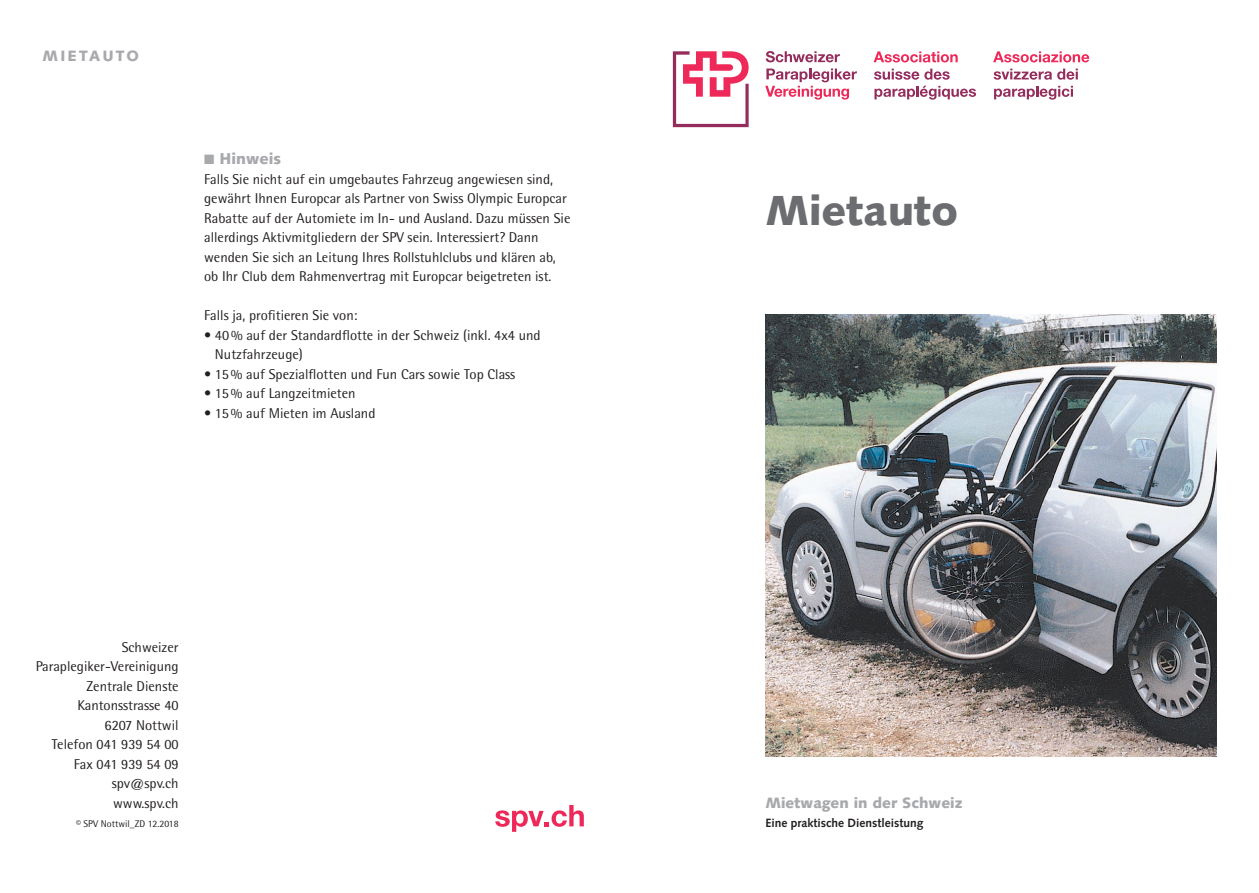
<style>
.page{position:relative;width:1259px;height:893px;background:#fff}
.page>*{position:absolute;margin:0;border:0;box-sizing:border-box;transform-origin:0 0}
.t1{font:900 42px "Syntax";color:#6c6d70}
.t2{font:900 15.75px "Syntax";color:#a8a9ad}
.t3{font:900 15px "Syntax";color:#a8a9ad}
.t4{font:900 15px "Syntax";letter-spacing:.15em;color:#a8a9ad}
.t5{font:14.25px/19.5px "Rotis Semi Sans";color:#231f20}
.t6{font:700 12px "Syntax";color:#231f20}
.t7{font:9.75px "Rotis Semi Sans";color:#231f20}
</style>
<div class="page">
<svg style="left:873px;top:51px;width:84px;height:11px"></svg>
<svg style="left:993px;top:51px;width:96px;height:11px"></svg>
<svg style="left:673px;top:51px;width:75px;height:76px"></svg>
<svg style="left:765px;top:51px;width:75px;height:11px"></svg>
<svg style="left:765px;top:69px;width:92px;height:31px"></svg>
<svg style="left:874px;top:69px;width:75px;height:11px"></svg>
<svg style="left:874px;top:86px;width:102px;height:14px"></svg>
<svg style="left:993px;top:69px;width:85px;height:11px"></svg>
<svg style="left:994px;top:86px;width:79px;height:14px"></svg>
<img style="left:765px;top:315px;width:451px;height:442px">
<svg style="left:495px;top:805px;width:89px;height:27px"></svg>
<p class="t4" style="left:43px;top:47px;width:98px">MIETAUTO</p>
<p class="t2" style="left:204px;top:149px;width:78px">■ Hinweis</p>
<p class="t5" style="left:204px;top:169px;width:368px">Falls Sie nicht auf ein umgebautes Fahrzeug angewiesen sind, gewährt Ihnen Europcar als Partner von Swiss Olympic Europcar Rabatte auf der Automiete im In- und Ausland. Dazu müssen Sie allerdings Aktivmitgliedern der SPV sein. Interessiert? Dann wenden Sie sich an Leitung Ihres Rollstuhlclubs und klären ab, ob Ihr Club dem Rahmenvertrag mit Europcar beigetreten ist.</p>
<p class="t5" style="left:204px;top:305px;width:155px">Falls ja, profitieren Sie von:</p>
<p class="t5" style="left:215px;top:325px;width:327px;text-indent:-11px">• 40% auf der Standardflotte in der Schweiz (inkl. 4x4 und<br>Nutzfahrzeuge)</p>
<p class="t5" style="left:204px;top:364px;width:313px">• 15% auf Spezialflotten und Fun Cars sowie Top Class</p>
<p class="t5" style="left:204px;top:383px;width:153px">• 15% auf Langzeitmieten</p>
<p class="t5" style="left:204px;top:403px;width:173px">• 15% auf Mieten im Ausland</p>
<p class="t5" style="left:36px;top:637px;width:144px;text-align:right">Schweizer<br>Paraplegiker-Vereinigung<br>Zentrale Dienste<br>Kantonsstrasse 40<br>6207 Nottwil<br>Telefon 041 939 54 00<br>Fax 041 939 54 09 spv@spv.ch<br>www.spv.ch</p>
<p class="t7" style="left:76px;top:818px;width:104px">© SPV Nottwil_ZD 12.2018</p>
<h1 class="t1" style="left:765px;top:185px;width:194px">Mietauto</h1>
<p class="t3" style="left:765px;top:793px;width:198px">Mietwagen in der Schweiz</p>
<p class="t6" style="left:765px;top:816px;width:159px">Eine praktische Dienstleistung</p>
</div>
